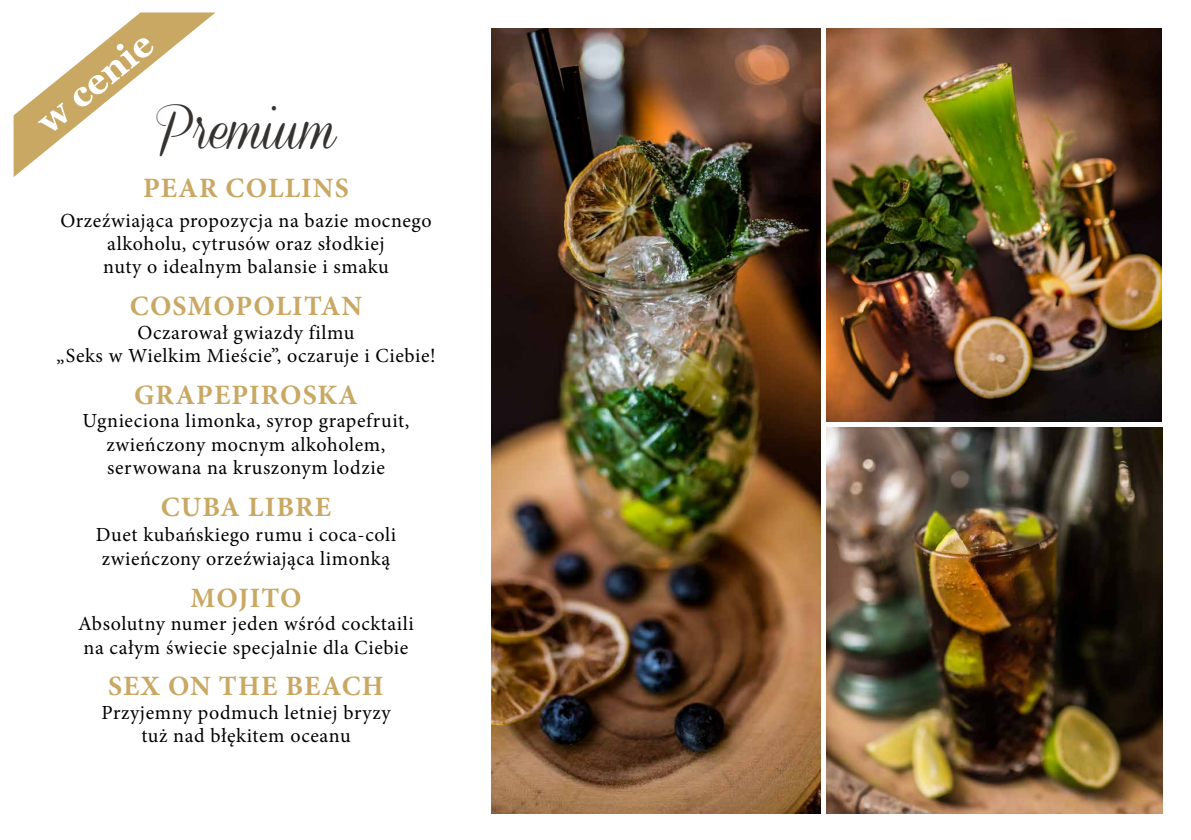
<style>
.page{position:relative;width:1191px;height:840px;background:#fff}
.page>*{position:absolute;margin:0;border:0;box-sizing:border-box;transform-origin:0 0}
.t1{font:48px "Coneria Script Demo";color:#35322f}
.t2{font:700 36px "Georgia";color:#fff}
.t3{font:700 28px "Minion Pro";letter-spacing:.04em;color:#c9a863}
.t4{font:20px/23.4px "Minion Pro";letter-spacing:.03em;color:#000;text-align:center}
</style>
<div class="page">
<img style="left:491px;top:28px;width:329px;height:784px">
<img style="left:826px;top:28px;width:336px;height:393px">
<img style="left:826px;top:427px;width:336px;height:385px">
<svg style="left:14px;top:12px;width:201px;height:165px"></svg>
<h2 class="t2" style="left:27px;top:108px;width:140px;rotate:-39deg">w cenie</h2>
<h1 class="t1" style="left:155px;top:103px;width:183px">Premium</h1>
<h3 class="t3" style="left:143px;top:169px;width:207px">PEAR COLLINS</h3>
<p class="t4" style="left:60px;top:208px;width:373px">Orzeźwiająca propozycja na bazie mocnego alkoholu, cytrusów oraz słodkiej<br>nuty o idealnym balansie i smaku</p>
<h3 class="t3" style="left:130px;top:286px;width:234px">COSMOPOLITAN</h3>
<p class="t4" style="left:56px;top:320px;width:381px">Oczarował gwiazdy filmu<br>„Seks w Wielkim Mieście”, oczaruje i Ciebie!</p>
<h3 class="t3" style="left:134px;top:375px;width:225px">GRAPEPIROSKA</h3>
<p class="t4" style="left:83px;top:409px;width:328px">Ugnieciona limonka, syrop grapefruit, zwieńczony mocnym alkoholem, serwowana na kruszonym lodzie</p>
<h3 class="t3" style="left:161px;top:487px;width:172px">CUBA LIBRE</h3>
<p class="t4" style="left:96px;top:521px;width:302px;line-height:24.4px;text-align:left">Duet kubańskiego rumu i coca-coli zwieńczony orzeźwiająca limonką</p>
<h3 class="t3" style="left:190px;top:577px;width:112px">MOJITO</h3>
<p class="t4" style="left:78px;top:612px;width:337px;text-align:left">Absolutny numer jeden wśród cocktaili na całym świecie specjalnie dla Ciebie</p>
<h3 class="t3" style="left:108px;top:666px;width:277px">SEX ON THE BEACH</h3>
<p class="t4" style="left:101px;top:700px;width:291px">Przyjemny podmuch letniej bryzy tuż nad błękitem oceanu</p>
</div>
